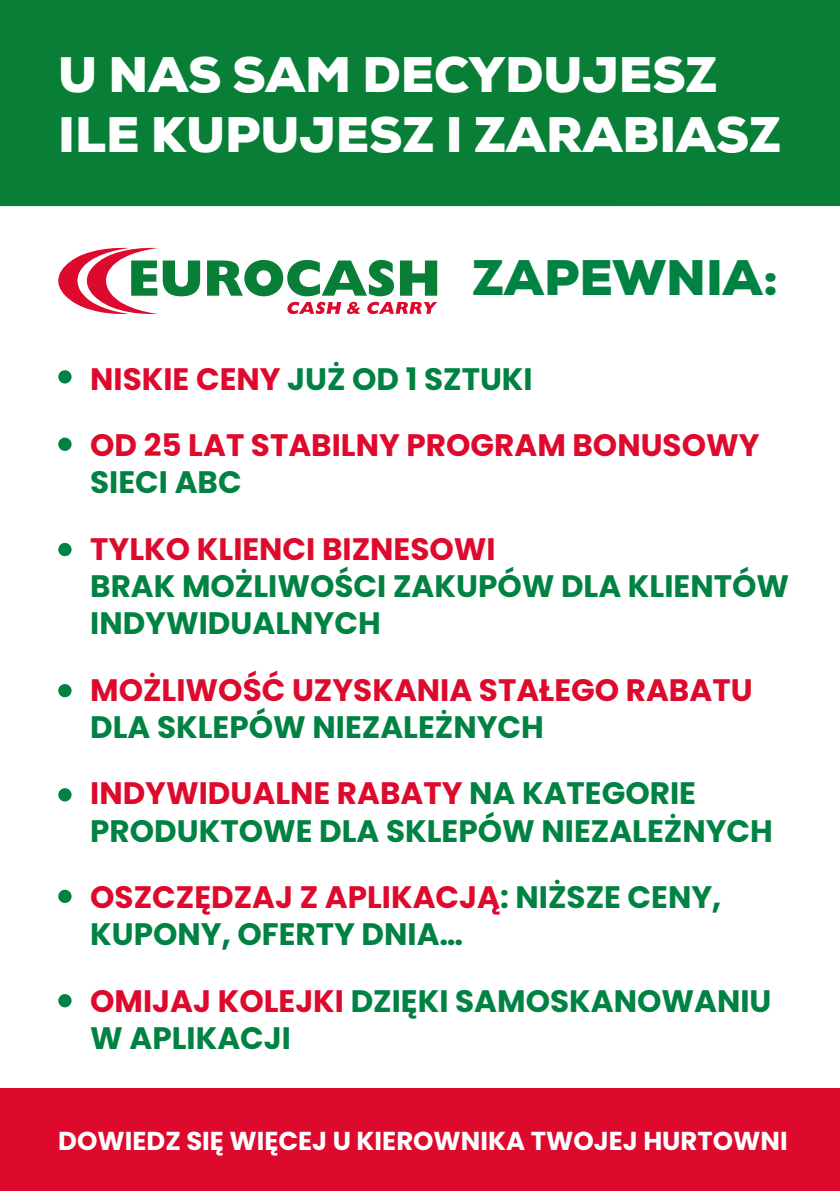
<style>
.page{position:relative;width:840px;height:1191px;background:#fff}
.page>*{position:absolute;margin:0;border:0;box-sizing:border-box;transform-origin:0 0}
.t1{font:900 49.8px/59.8px "Nexa";color:#fff}
.t2{font:900 49.8px "Nexa";color:#008243}
.t3{font:700 31px/66.4px "Poppins";color:#008243}
.t4{font:700 31px/66.4px "Poppins";color:#dd0a2d}
.t5{font:700 26px "Poppins";color:#fff}
.s1{color:#008243}
.s2{color:#dd0a2d}
</style>
<div class="page">
<div style="left:0;top:1088px;width:839px;height:103px;background:#dd0a2d"></div>
<div style="left:0;top:0;width:839px;height:206px;background:#087e36"></div>
<svg style="left:163px;top:260px;width:37px;height:36px"></svg>
<svg style="left:207px;top:260px;width:230px;height:36px"></svg>
<svg style="left:287px;top:302px;width:73px;height:12px"></svg>
<svg style="left:367px;top:302px;width:70px;height:12px"></svg>
<svg style="left:58px;top:247px;width:99px;height:68px"></svg>
<div style="left:58px;top:370px;width:13px;height:13px;background:#008243;border-radius:50%"></div>
<div style="left:58px;top:543px;width:13px;height:13px;background:#008243;border-radius:50%"></div>
<div style="left:58px;top:684px;width:13px;height:13px;background:#008243;border-radius:50%"></div>
<div style="left:58px;top:788px;width:13px;height:13px;background:#008243;border-radius:50%"></div>
<div style="left:58px;top:889px;width:13px;height:14px;background:#008243;border-radius:50%"></div>
<div style="left:58px;top:994px;width:13px;height:13px;background:#008243;border-radius:50%"></div>
<div style="left:58px;top:437px;width:13px;height:14px;background:#008243;border-radius:50%"></div>
<h1 class="t1" style="left:58px;top:45px;width:724px">U NAS SAM DECYDUJESZ<br>ILE KUPUJESZ I ZARABIASZ</h1>
<h1 class="t2" style="left:472px;top:246px;width:307px">ZAPEWNIA:</h1>
<p class="t4" style="left:90px;top:346px;width:670px">NISKIE CENY <span class="s1">JUŻ OD 1 SZTUKI<br></span>OD 25 LAT STABILNY PROGRAM BONUSOWY</p>
<p class="t3" style="left:90px;top:449px;width:153px">SIECI ABC</p>
<p class="t4" style="left:90px;top:516px;width:407px">TYLKO KLIENCI BIZNESOWI</p>
<p class="t3" style="left:90px;top:567px;width:700px;line-height:37.2px">BRAK MOŻLIWOŚCI ZAKUPÓW DLA KLIENTÓW<br>INDYWIDUALNYCH</p>
<p class="t4" style="left:90px;top:656px;width:663px">MOŻLIWOŚĆ UZYSKANIA STAŁEGO RABATU</p>
<p class="t3" style="left:90px;top:694px;width:607px">DLA SKLEPÓW NIEZALEŻNYCH<br><span class="s2">INDYWIDUALNE RABATY</span> NA KATEGORIE</p>
<p class="t3" style="left:90px;top:797px;width:683px">PRODUKTOWE DLA SKLEPÓW NIEZALEŻNYCH<br><span class="s2">OSZCZĘDZAJ Z APLIKACJĄ</span>: NIŻSZE CENY,</p>
<p class="t3" style="left:90px;top:901px;width:682px">KUPONY, OFERTY DNIA…<br><span class="s2">OMIJAJ KOLEJKI</span> DZIĘKI SAMOSKANOWANIU</p>
<p class="t3" style="left:90px;top:1005px;width:202px">W APLIKACJI</p>
<p class="t5" style="left:58px;top:1125px;width:730px">DOWIEDZ SIĘ WIĘCEJ U KIEROWNIKA TWOJEJ HURTOWNI</p>
</div>
